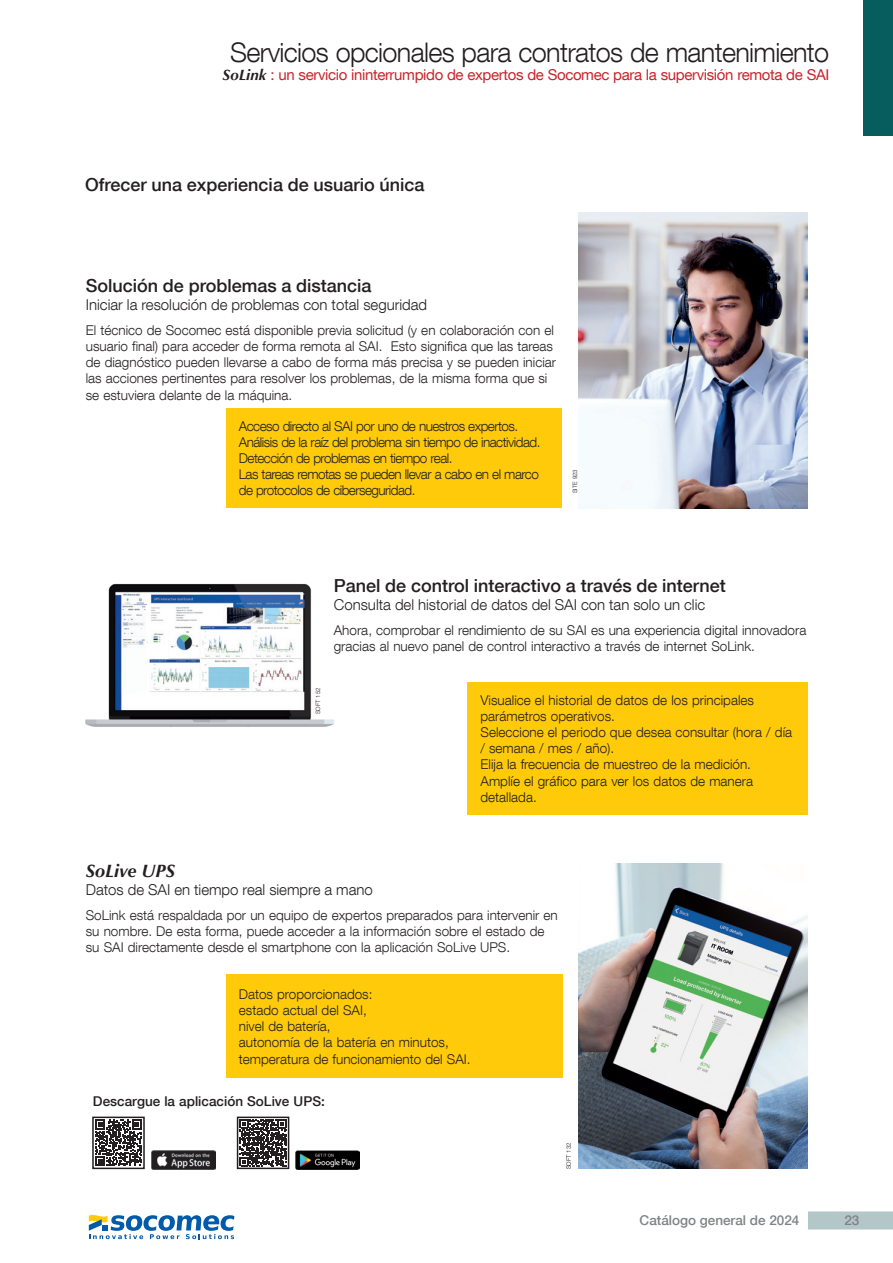
<style>
.page{position:relative;width:893px;height:1263px;background:#fff}
.page>*{position:absolute;margin:0;border:0;box-sizing:border-box;transform-origin:0 0}
.Titre_Cartouche{font:300 27px "Helvetica Neue LT Com";letter-spacing:-.025em;color:#231f20}
.titre_sous_partie{font:500 18px "Helvetica Neue LT Com";color:#231f20}
.titre_sous_partie-2{font:italic 700 18px "Optima LT Std";color:#231f20}
.titre_sous_partie-3{font:300 15px "Helvetica Neue LT Com";color:#231f20}
.Titre_Cartouche-2{font:15px "Helvetica Neue LT Com";letter-spacing:-.025em;color:#c8242b}
.texte{font:300 13.5px/16.2px "Helvetica Neue LT Com";color:#231f20}
.texte-2{font:300 13.5px/16.2px "Helvetica Neue LT Com";letter-spacing:-.04em;color:#231f20}
.texte-3{font:500 13.5px "Helvetica Neue LT Com";color:#231f20}
.t1{font:500 13.5px "Helvetica Neue LT Com";color:#808285}
.reference{font:300 6px "Helvetica Neue LT Com";color:#231f20}
.s1{font-family:"Optima LT Std";font-weight:700;font-style:italic;color:#231f20}
</style>
<div class="page">
<div style="left:808px;top:1211px;width:85px;height:18px;background:#b3c6c8"></div>
<svg style="left:89px;top:1215px;width:145px;height:24px"></svg>
<div style="left:226px;top:408px;width:335px;height:100px;background:#feca0a"></div>
<div style="left:226px;top:975px;width:336px;height:103px;background:#feca0a"></div>
<div style="left:468px;top:682px;width:340px;height:132px;background:#feca0a"></div>
<svg style="left:95px;top:1120px;width:47px;height:46px"></svg>
<div style="left:92px;top:1116px;width:53px;height:53px;border:2px solid #231f20"></div>
<svg style="left:240px;top:1119px;width:46px;height:47px"></svg>
<div style="left:237px;top:1116px;width:52px;height:53px;border:2px solid #231f20"></div>
<img style="left:151px;top:1150px;width:64px;height:19px">
<img style="left:295px;top:1151px;width:64px;height:18px">
<img style="left:578px;top:213px;width:230px;height:295px">
<img style="left:85px;top:583px;width:249px;height:144px">
<img style="left:578px;top:863px;width:230px;height:305px">
<div style="left:863px;top:0;width:30px;height:136px;background:#075c5e"></div>
<p class="Titre_Cartouche" style="left:230px;top:36px;width:601px">Servicios opcionales para contratos de mantenimiento</p>
<p class="Titre_Cartouche-2" style="left:223px;top:65px;width:608px"><span class="s1">SoLink</span> : un servicio ininterrumpido de expertos de Socomec para la supervisión remota de SAI</p>
<p class="titre_sous_partie" style="left:85px;top:174px;width:341px">Ofrecer una experiencia de usuario única</p>
<p class="titre_sous_partie" style="left:86px;top:275px;width:287px">Solución de problemas a distancia</p>
<p class="titre_sous_partie-3" style="left:86px;top:296px;width:343px">Iniciar la resolución de problemas con total seguridad</p>
<p class="texte" style="left:86px;top:322px;width:472px">El técnico de Socomec está disponible previa solicitud (y en colaboración con el usuario final) para acceder de forma remota al SAI. Esto significa que las tareas de diagnóstico pueden llevarse a cabo de forma más precisa y se pueden iniciar las acciones pertinentes para resolver los problemas, de la misma forma que si se estuviera delante de la máquina.</p>
<p class="texte-2" style="left:239px;top:417px;width:281px">Acceso directo al SAI por uno de nuestros expertos.</p>
<p class="texte-2" style="left:239px;top:434px;width:303px">Análisis de la raíz del problema sin tiempo de inactividad.</p>
<p class="texte-2" style="left:239px;top:450px;width:215px">Detección de problemas en tiempo real.</p>
<p class="texte-2" style="left:239px;top:466px;width:302px">Las tareas remotas se pueden llevar a cabo en el marco de protocolos de ciberseguridad.</p>
<p class="reference" style="left:571px;top:493px;width:25px;rotate:-90deg">SITE 923</p>
<p class="titre_sous_partie" style="left:334px;top:575px;width:394px">Panel de control interactivo a través de internet</p>
<p class="titre_sous_partie-3" style="left:334px;top:595px;width:373px">Consulta del historial de datos del SAI con tan solo un clic</p>
<p class="texte" style="left:334px;top:621px;width:474px">Ahora, comprobar el rendimiento de su SAI es una experiencia digital innovadora gracias al nuevo panel de control interactivo a través de internet SoLink.</p>
<p class="reference" style="left:314px;top:714px;width:28px;rotate:-90deg">SOFT 152</p>
<p class="texte" style="left:480px;top:691px;width:275px">Visualice el historial de datos de los principales parámetros operativos.</p>
<p class="texte" style="left:480px;top:724px;width:313px">Seleccione el periodo que desea consultar (hora / día / semana / mes / año).</p>
<p class="texte" style="left:480px;top:756px;width:272px">Elija la frecuencia de muestreo de la medición.</p>
<p class="texte" style="left:480px;top:772px;width:274px">Amplíe el gráfico para ver los datos de manera detallada.</p>
<p class="titre_sous_partie-2" style="left:86px;top:860px;width:91px">SoLive UPS</p>
<p class="titre_sous_partie-3" style="left:86px;top:881px;width:289px">Datos de SAI en tiempo real siempre a mano</p>
<p class="texte" style="left:86px;top:907px;width:474px">SoLink está respaldada por un equipo de expertos preparados para intervenir en su nombre. De esta forma, puede acceder a la información sobre el estado de su SAI directamente desde el smartphone con la aplicación SoLive UPS.</p>
<p class="texte" style="left:239px;top:986px;width:135px">Datos proporcionados:</p>
<p class="texte" style="left:239px;top:1002px;width:129px">estado actual del SAI,</p>
<p class="texte" style="left:239px;top:1018px;width:93px">nivel de batería,</p>
<p class="texte" style="left:239px;top:1034px;width:211px">autonomía de la batería en minutos,</p>
<p class="texte" style="left:239px;top:1050px;width:233px">temperatura de funcionamiento del SAI.</p>
<p class="texte-3" style="left:93px;top:1093px;width:233px">Descargue la aplicación SoLive UPS:</p>
<p class="reference" style="left:565px;top:1169px;width:28px;rotate:-90deg">SOFT 132</p>
<p class="t1" style="left:640px;top:1212px;width:161px">Catálogo general de 2024</p>
<p class="t1" style="left:844px;top:1212px;width:17px">23</p>
</div>
